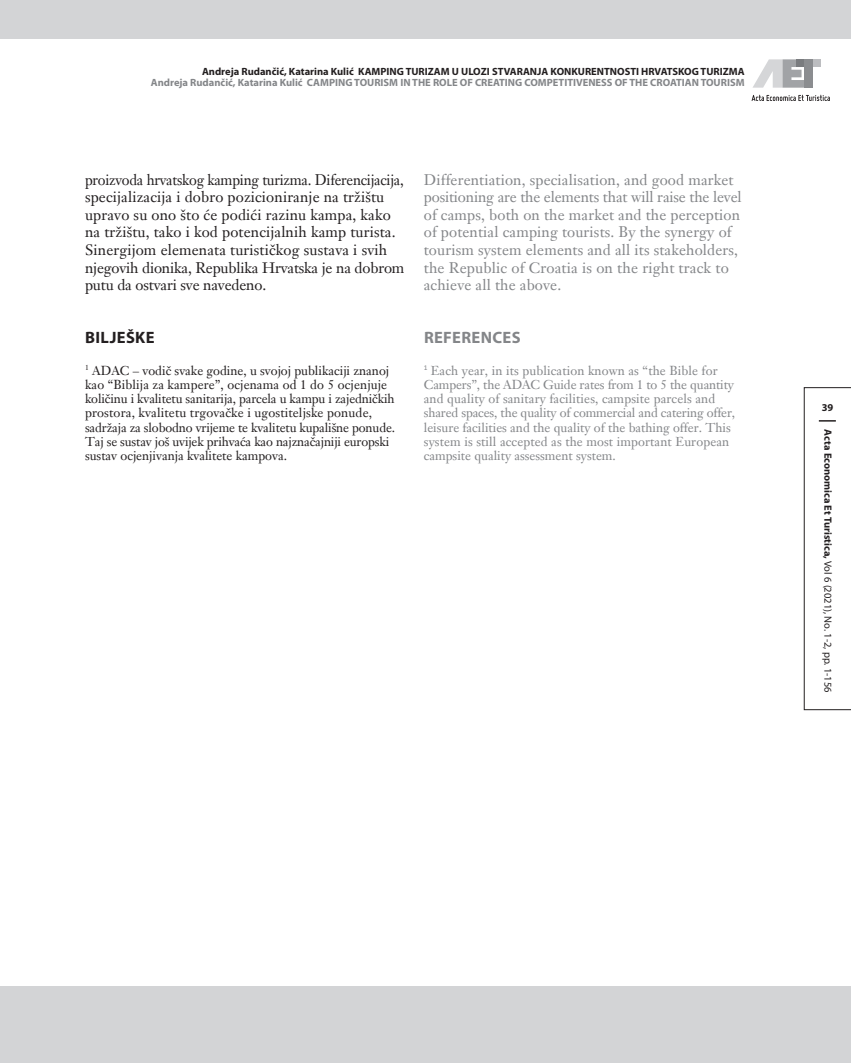
<style>
.page{position:relative;width:851px;height:1063px;background:#fff}
.page>*{position:absolute;margin:0;border:0;box-sizing:border-box;transform-origin:0 0}
.t1{font:700 16.5px "Myriad Pro";letter-spacing:.02em;color:#848689}
.t2{font:700 16.5px "Myriad Pro";letter-spacing:.02em;color:#231f20}
.t3{font:15px/17.5px "Janson HR";letter-spacing:.01em;color:#231f20;scale:.96 1}
.t4{font:15px/17.5px "Janson HR";letter-spacing:.01em;color:#848689}
.t5{font:12.75px/14.2px "Janson HR";color:#231f20}
.t6{font:12.75px/14.2px "Janson HR";color:#848689}
.t7{font:700 10.5px "Myriad Pro";color:#848689}
.t8{font:700 10.5px "Myriad Pro";color:#231f20}
.t9{font:10.5px "Myriad Pro";color:#231f20}
.s1{font-weight:700}
</style>
<div class="page">
<div style="left:0;top:0;width:850px;height:38px;background:#d3d4d6"></div>
<div style="left:0;top:986px;width:850px;height:77px;background:#d3d4d6"></div>
<svg style="left:803px;top:387px;width:47px;height:323px"></svg>
<svg style="left:753px;top:59px;width:50px;height:29px"></svg>
<div style="left:803px;top:59px;width:9px;height:29px;background:#8b8d90"></div>
<div style="left:796px;top:59px;width:7px;height:8px;background:#7a7c7f"></div>
<div style="left:812px;top:59px;width:8px;height:8px;background:#bcbdc0"></div>
<svg style="left:751px;top:95px;width:78px;height:6px"></svg>
<p class="t8" style="left:202px;top:64px;width:544px">Andreja Rudančić, Katarina Kulić KAMPING TURIZAM U ULOZI STVARANJA KONKURENTNOSTI HRVATSKOG TURIZMA</p>
<p class="t7" style="left:151px;top:76px;width:595px">Andreja Rudančić, Katarina Kulić CAMPING TOURISM IN THE ROLE OF CREATING COMPETITIVENESS OF THE CROATIAN TOURISM</p>
<p class="t3" style="left:85px;top:171px;width:334px">proizvoda hrvatskog kamping turizma. Diferencijacija, specijalizacija i dobro pozicioniranje na tržištu upravo su ono što će podići razinu kampa, kako na tržištu, tako i kod potencijalnih kamp turista.<br>Sinergijom elemenata turističkog sustava i svih njegovih dionika, Republika Hrvatska je na dobrom putu da ostvari sve navedeno.</p>
<p class="t2" style="left:85px;top:326px;width:71px">BILJEŠKE</p>
<p class="t5" style="left:85px;top:363px;width:311px"><sup>1</sup> ADAC – vodič svake godine, u svojoj publikaciji znanoj kao “Biblija za kampere”, ocjenama od 1 do 5 ocjenjuje količinu i kvalitetu sanitarija, parcela u kampu i zajedničkih prostora, kvalitetu trgovačke i ugostiteljske ponude, sadržaja za slobodno vrijeme te kvalitetu kupališne ponude.<br>Taj se sustav još uvijek prihvaća kao najznačajniji europski sustav ocjenjivanja kvalitete kampova.</p>
<p class="t4" style="left:424px;top:171px;width:319px">Differentiation, specialisation, and good market positioning are the elements that will raise the level of camps, both on the market and the perception of potential camping tourists. By the synergy of tourism system elements and all its stakeholders, the Republic of Croatia is on the right track to achieve all the above.</p>
<p class="t1" style="left:424px;top:326px;width:98px">REFERENCES</p>
<p class="t6" style="left:424px;top:363px;width:313px"><sup>1</sup> Each year, in its publication known as “the Bible for Campers”, the ADAC Guide rates from 1 to 5 the quantity and quality of sanitary facilities, campsite parcels and shared spaces, the quality of commercial and catering offer, leisure facilities and the quality of the bathing offer. This system is still accepted as the most important European campsite quality assessment system.</p>
<p class="t8" style="left:821px;top:401px;width:13px">39</p>
<p class="t9" style="left:834px;top:429px;width:265px;rotate:90deg"><span class="s1">Acta Economica Et Turistica,</span> Vol 6 (2021), No. 1-2, pp. 1-156</p>
</div>
